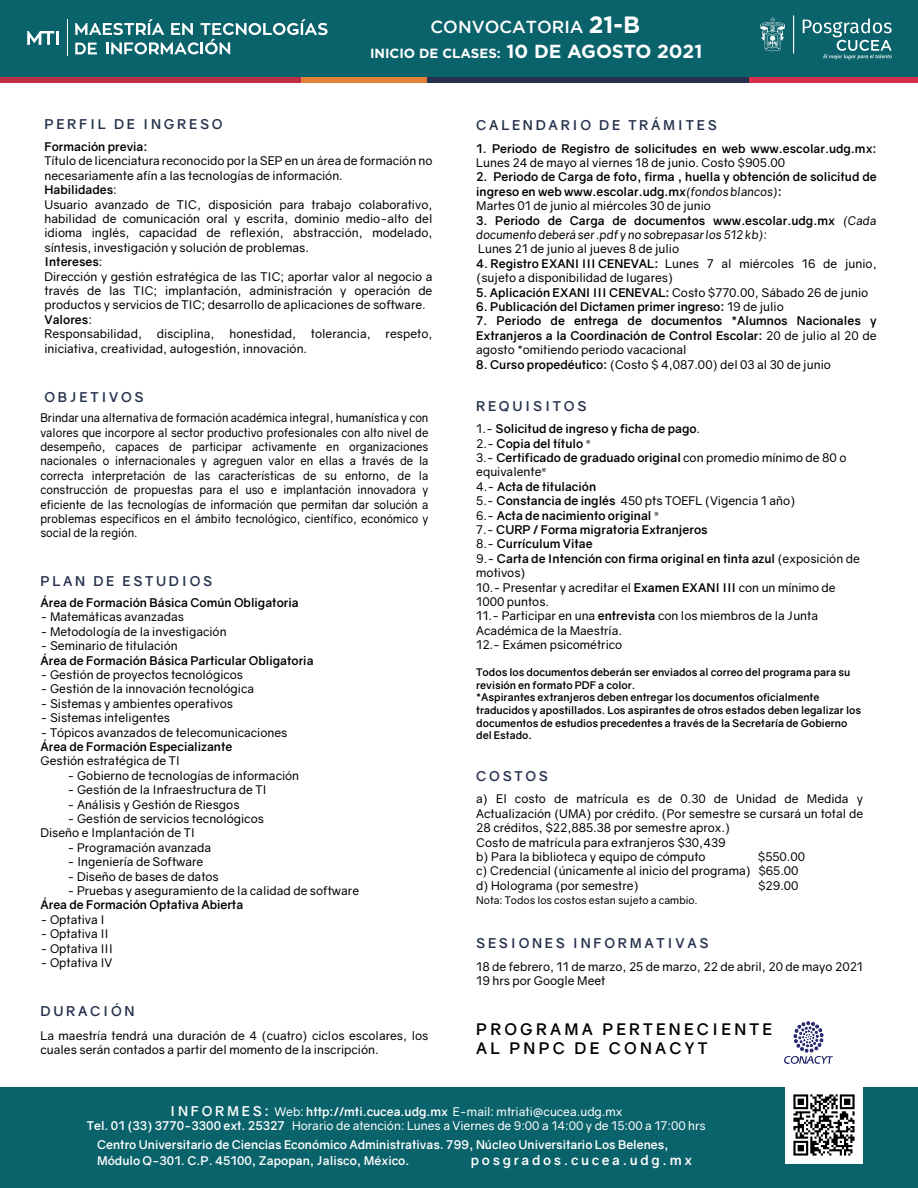
<style>
.page{position:relative;width:918px;height:1188px;background:#fff}
.page>*{position:absolute;margin:0;border:0;box-sizing:border-box;transform-origin:0 0}
.t1{font:500 17.4px "Gotham";color:#fff}
.t2{font:700 15.9px/19px "Gravity";letter-spacing:.2em;color:#000001}
.t3{font:700 13.5px "Gravity";letter-spacing:.2em;color:#25314d}
.t4{font:700 13.5px "Gravity";letter-spacing:.2em;color:#fff}
.t5{font:700 13.35px "Gotham";color:#fff}
.t6{font:12px/14.4px "Gravity";color:#000001}
.t7{font:700 12px/14.4px "Gravity";color:#000001}
.t8{font:12px/14.4px "Gravity";color:#000001;text-align:justify;scale:.93 1}
.t9{font:12px/14.4px "Gravity";color:#fff;text-align:center}
.t10{font:700 12px/16.2px "Gravity";color:#fff}
.t11{font:italic 12px/14.4px "Gravity";color:#000001}
.t12{font:700 10.5px/12.6px "Gravity";color:#000001}
.t13{font:10.5px "Gravity";color:#000001}
.s1{font-weight:700;font-size:23.55px}
.s2{font-size:18.9px}
.s3{font-weight:700}
.s4{font-weight:400;font-style:italic}
.s5{font-weight:400}
.s6{font-weight:700;font-style:normal}
.s7{font-family:"Myriad Pro";font-weight:400;color:#231f20}
.s8{font-weight:700;font-size:13.5px}
</style>
<div class="page">
<div style="left:0;top:0;width:918px;height:77px;background:#0a626a"></div>
<svg style="left:760px;top:18px;width:25px;height:34px"></svg>
<hr style="left:793px;top:16px;width:1px;height:38px;background:#fff">
<svg style="left:803px;top:18px;width:89px;height:41px"></svg>
<div style="left:0;top:77px;width:302px;height:6px;background:#be2e46"></div>
<div style="left:301px;top:77px;width:132px;height:6px;background:#e38138"></div>
<div style="left:427px;top:77px;width:324px;height:6px;background:#25314d"></div>
<div style="left:749px;top:77px;width:169px;height:6px;background:#d52c4e"></div>
<div style="left:0;top:1087px;width:918px;height:101px;background:#0a626a"></div>
<svg style="left:27px;top:31px;width:32px;height:14px"></svg>
<svg style="left:75px;top:19px;width:253px;height:35px"></svg>
<hr style="left:67px;top:19px;width:1px;height:37px;background:#fff">
<img style="left:784px;top:1022px;width:49px;height:41px">
<img style="left:785px;top:1087px;width:77px;height:76px">
<p class="t3" style="left:45px;top:115px;width:180px">PERFIL DE INGRESO</p>
<h1 class="t1" style="left:431px;top:17px;width:211px">CONVOCATORIA <span class="s1">21-B</span></h1>
<p class="t5" style="left:370px;top:45px;width:334px">INICIO DE CLASES: <span class="s2">10 DE AGOSTO 2021</span></p>
<p class="t3" style="left:476px;top:117px;width:242px">CALENDARIO DE TRÁMITES</p>
<p class="t7" style="left:44px;top:140px;width:105px">Formación previa:</p>
<p class="t6" style="left:44px;top:154px;width:390px">Título de licenciatura reconocido por la SEP en un área de formación no necesariamente afín a las tecnologías de información.<br><span class="s3">Habilidades</span>:<br>Usuario avanzado de TIC, disposición para trabajo colaborativo, habilidad de comunicación oral y escrita, dominio medio-alto del idioma inglés, capacidad de reflexión, abstracción, modelado, síntesis, investigación y solución de problemas.<br><span class="s3">Intereses</span>:<br>Dirección y gestión estratégica de las TIC; aportar valor al negocio a través de las TIC; implantación, administración y operación de productos y servicios de TIC; desarrollo de aplicaciones de software.<br><span class="s3">Valores</span>:<br>Responsabilidad, disciplina, honestidad, tolerancia, respeto, iniciativa, creatividad, autogestión, innovación.</p>
<p class="t3" style="left:45px;top:389px;width:101px">OBJETIVOS</p>
<p class="t8" style="left:40px;top:411px;width:419px">Brindar una alternativa de formación académica integral, humanística y con valores que incorpore al sector productivo profesionales con alto nivel de desempeño, capaces de participar activamente en organizaciones nacionales o internacionales y agreguen valor en ellas a través de la correcta interpretación de las características de su entorno, de la construcción de propuestas para el uso e implantación innovadora y eficiente de las tecnologías de información que permitan dar solución a problemas específicos en el ámbito tecnológico, científico, económico y social de la región.</p>
<p class="t3" style="left:40px;top:573px;width:173px">PLAN DE ESTUDIOS</p>
<p class="t7" style="left:40px;top:596px;width:260px">Área de Formación Básica Común Obligatoria</p>
<p class="t6" style="left:40px;top:610px;width:145px">- Matemáticas avanzadas</p>
<p class="t6" style="left:40px;top:624px;width:188px">- Metodología de la investigación</p>
<p class="t6" style="left:40px;top:639px;width:139px">- Seminario de titulación</p>
<p class="t7" style="left:40px;top:653px;width:275px">Área de Formación Básica Particular Obligatoria</p>
<p class="t6" style="left:40px;top:667px;width:204px">- Gestión de proyectos tecnológicos</p>
<p class="t6" style="left:40px;top:682px;width:215px">- Gestión de la innovación tecnológica</p>
<p class="t6" style="left:40px;top:696px;width:194px">- Sistemas y ambientes operativos</p>
<p class="t6" style="left:40px;top:711px;width:131px">- Sistemas inteligentes</p>
<p class="t6" style="left:40px;top:725px;width:249px">- Tópicos avanzados de telecomunicaciones</p>
<p class="t7" style="left:40px;top:740px;width:193px">Área de Formación Especializante</p>
<p class="t6" style="left:40px;top:754px;width:141px">Gestión estratégica de TI</p>
<p class="t6" style="left:67px;top:768px;width:233px">- Gobierno de tecnologías de información</p>
<p class="t6" style="left:67px;top:783px;width:201px">- Gestión de la Infraestructura de TI</p>
<p class="t6" style="left:67px;top:797px;width:174px">- Análisis y Gestión de Riesgos</p>
<p class="t6" style="left:40px;top:811px;width:225px;text-indent:27px">- Gestión de servicios tecnológicos<br>Diseño e Implantación de TI</p>
<p class="t6" style="left:67px;top:840px;width:145px">- Programación avanzada</p>
<p class="t6" style="left:67px;top:855px;width:138px">- Ingeniería de Software</p>
<p class="t6" style="left:67px;top:869px;width:153px">- Diseño de bases de datos</p>
<p class="t6" style="left:67px;top:883px;width:293px">- Pruebas y aseguramiento de la calidad de software</p>
<p class="t7" style="left:40px;top:898px;width:204px">Área de Formación Optativa Abierta</p>
<p class="t6" style="left:40px;top:912px;width:66px">- Optativa I</p>
<p class="t6" style="left:40px;top:927px;width:70px">- Optativa II</p>
<p class="t6" style="left:40px;top:941px;width:74px">- Optativa III</p>
<p class="t6" style="left:40px;top:955px;width:74px">- Optativa IV</p>
<p class="t3" style="left:40px;top:1003px;width:96px">DURACIÓN</p>
<p class="t6" style="left:40px;top:1028px;width:389px">La maestría tendrá una duración de 4 (cuatro) ciclos escolares, los cuales serán contados a partir del momento de la inscripción.</p>
<p class="t7" style="left:476px;top:141px;width:402px">1. Periodo de Registro de solicitudes en web www.escolar.udg.mx:</p>
<p class="t6" style="left:476px;top:156px;width:311px">Lunes 24 de mayo al viernes 18 de junio. Costo $905.00</p>
<p class="t7" style="left:476px;top:170px;width:402px">2. Periodo de Carga de foto, firma , huella y obtención de solicitud de ingreso en web www.escolar.udg.mx<span class="s4">(fondos blancos)</span>:<br><span class="s5">Martes 01 de junio al miércoles 30 de junio</span></p>
<p class="t11" style="left:476px;top:213px;width:402px"><span class="s6">3. Periodo de Carga de documentos www.escolar.udg.mx</span> (Cada documento deberá ser .pdf y no sobrepasar los 512 kb):</p>
<p class="t6" style="left:478px;top:242px;width:203px">Lunes 21 de junio al jueves 8 de julio</p>
<p class="t6" style="left:476px;top:256px;width:402px"><span class="s3">4. Registro EXANI III CENEVAL:</span> Lunes 7 al miércoles 16 de junio, (sujeto a disponibilidad de lugares)</p>
<p class="t7" style="left:476px;top:285px;width:393px">5. Aplicación EXANI III CENEVAL: <span class="s5">Costo $770.00, Sábado 26 de junio</span></p>
<p class="t7" style="left:476px;top:300px;width:309px">6. Publicación del Dictamen primer ingreso: <span class="s5">19 de julio</span></p>
<p class="t7" style="left:476px;top:314px;width:402px;text-align:justify">7. Periodo de entrega de documentos *Alumnos Nacionales y Extranjeros a la Coordinación de Control Escolar: <span class="s5">20 de julio al 20 de agosto *omitiendo periodo vacacional</span></p>
<p class="t6" style="left:476px;top:357px;width:356px"><span class="s3">8. Curso propedéutico:</span> (Costo $ 4,087.00) del 03 al 30 de junio</p>
<p class="t3" style="left:476px;top:397px;width:112px">REQUISITOS</p>
<p class="t7" style="left:476px;top:422px;width:385px"><span class="s5">1.-</span> Solicitud de ingreso y ficha de pago<span class="s5">.<br>2.-</span> Copia del título <span class="s7">*<br></span><span class="s5">3.-</span> Certificado de graduado original <span class="s5">con promedio mínimo de 80 o equivalente</span><span class="s7">*<br></span><span class="s5">4.-</span> Acta de titulación<br><span class="s5">5.-</span> Constancia de inglés <span class="s5">450 pts TOEFL (Vigencia 1 año)<br>6.-</span> Acta de nacimiento original <span class="s7">*<br></span><span class="s5">7.-</span> CURP / Forma migratoria Extranjeros<br><span class="s5">8.-</span> Currículum Vitae<br><span class="s5">9.-</span> Carta de Intención con firma original en tinta azul <span class="s5">(exposición de motivos)<br>10.- Presentar y acreditar el</span> Examen EXANI III <span class="s5">con un mínimo de 1000 puntos.<br>11.- Participar en una</span> entrevista <span class="s5">con los miembros de la Junta Académica de la Maestría.<br>12.- Exámen psicométrico</span></p>
<p class="t12" style="left:476px;top:666px;width:386px">Todos los documentos deberán ser enviados al correo del programa para su revisión en formato PDF a color.<br>*Aspirantes extranjeros deben entregar los documentos oficialmente traducidos y apostillados. Los aspirantes de otros estados deben legalizar los documentos de estudios precedentes a través de la Secretaría de Gobierno del Estado.</p>
<p class="t3" style="left:476px;top:768px;width:73px">COSTOS</p>
<p class="t6" style="left:476px;top:792px;width:388px">a) El costo de matrícula es de 0.30 de Unidad de Medida y Actualización (UMA) por crédito. (Por semestre se cursará un total de 28 créditos, $22,885.38 por semestre aprox.)<br>Costo de matrícula para extranjeros $30,439<br>b) Para la biblioteca y equipo de cómputo</p>
<p class="t6" style="left:476px;top:850px;width:330px;text-indent:282px">$550.00 c) Credencial (únicamente al inicio del programa) $65.00 d) Holograma (por semestre)</p>
<p class="t6" style="left:758px;top:878px;width:42px">$29.00</p>
<p class="t13" style="left:476px;top:894px;width:223px">Nota: Todos los costos estan sujeto a cambio.</p>
<p class="t3" style="left:476px;top:934px;width:234px">SESIONES INFORMATIVAS</p>
<p class="t6" style="left:476px;top:960px;width:388px">18 de febrero, 11 de marzo, 25 de marzo, 22 de abril, 20 de mayo 2021<br>19 hrs por Google Meet</p>
<h2 class="t2" style="left:476px;top:1020px;width:297px">PROGRAMA PERTENECIENTE<br>AL PNPC DE CONACYT</h2>
<p class="t9" style="left:87px;top:1104px;width:620px"><span class="s8">I N F O R M E S :</span> Web: <span class="s3">http://mti.cucea.udg.mx</span> E-mail: mtriati@cucea.udg.mx<br><span class="s3">Tel. 01 (33) 3770-3300 ext. 25327</span> Horario de atención: Lunes a Viernes de 9:00 a 14:00 y de 15:00 a 17:00 hrs</p>
<p class="t10" style="left:97px;top:1137px;width:573px">Centro Universitario de Ciencias Económico Administrativas. 799, Núcleo Universitario Los Belenes,<br>Módulo Q-301. C.P. 45100, Zapopan, Jalisco, México.</p>
<p class="t4" style="left:471px;top:1152px;width:223px">posgrados.cucea.udg.mx</p>
</div>
